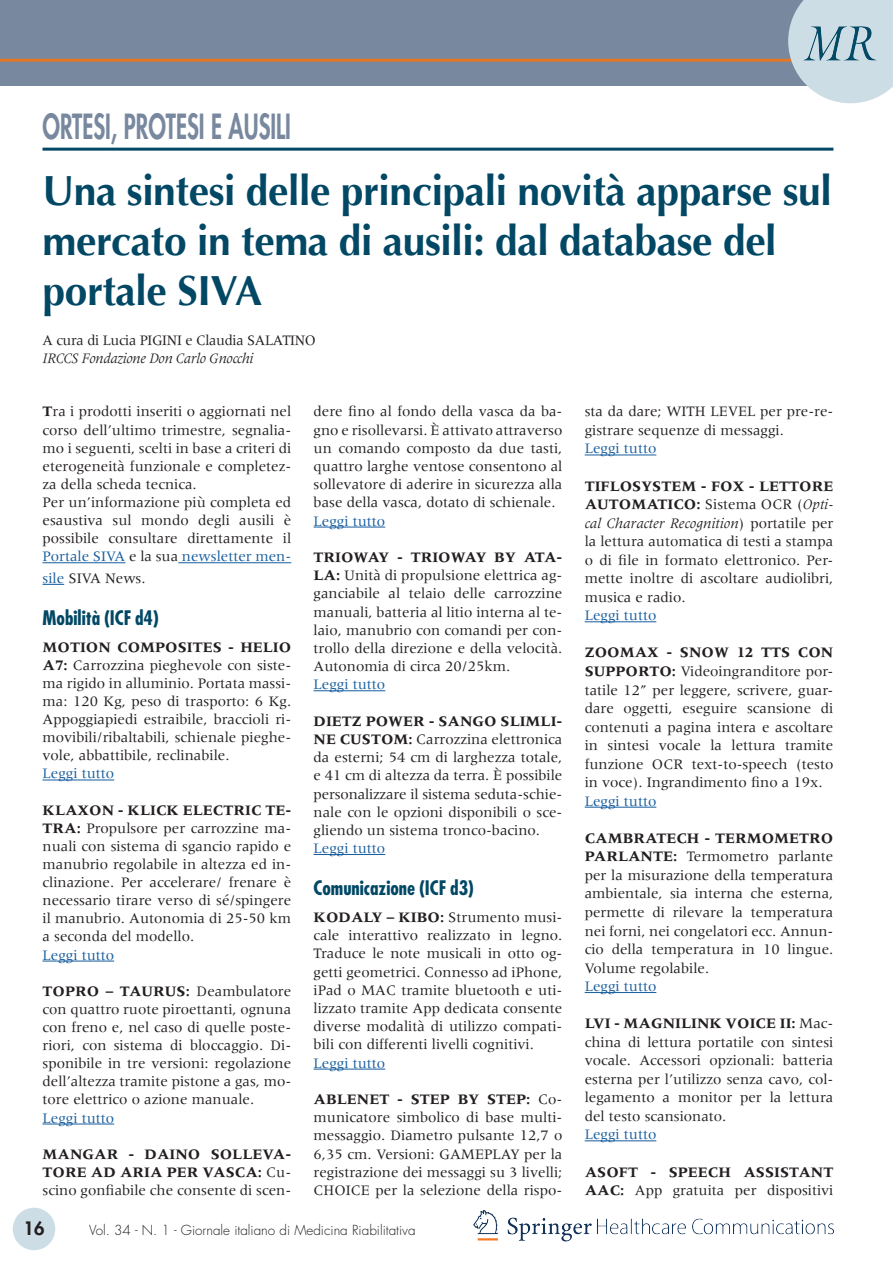
<style>
.page{position:relative;width:893px;height:1263px;background:#fff}
.page>*{position:absolute;margin:0;border:0;box-sizing:border-box;transform-origin:0 0}
.t1{font:700 42px/50.4px "Optima";letter-spacing:-.01em;color:#024865}
.t2{font:800 33.75px "Futura";color:#78889e;scale:.67 1}
.t3{font:700 condensed 19.5px "Futura";color:#024865}
.t4{font:800 18px "Futura";color:#231f20}
.t5{font:15px/18.1px "Meridien";color:#231f20;text-align:justify}
.t6{font:700 15px/18.1px "Meridien";color:#231f20;text-align:justify}
.t7{font:15px "Meridien";color:#175d9e}
.t8{font:15px "Meridien";letter-spacing:-.02em;color:#231f20}
.t9{font:italic 15px "Meridien";letter-spacing:-.02em;color:#231f20}
.t10{font:300 13.5px "Futura";color:#231f20}
.s1{font-weight:700}
.s2{color:#175d9e}
.s3{font-weight:400}
.s4{font-style:italic}
</style>
<div class="page">
<div style="left:0;top:0;width:893px;height:85px;background:#78889e"></div>
<hr style="left:0;top:59px;width:804px;height:3px;background:#e27725">
<img style="left:473px;top:1210px;width:361px;height:32px">
<div style="left:13px;top:1208px;width:42px;height:42px;background:#cddde6;border-radius:50%"></div>
<svg style="left:788px;top:0;width:105px;height:103px;background:#c1d2dc"></svg>
<hr style="left:43px;top:148px;width:790px;height:3px;background:#024865">
<hr style="left:43px;top:562px;width:82px;height:1px;background:#175d9e">
<hr style="left:178px;top:562px;width:113px;height:1px;background:#175d9e">
<svg style="left:43px;top:584px;width:21px;height:1px"></svg>
<hr style="left:43px;top:780px;width:71px;height:1px;background:#175d9e">
<hr style="left:43px;top:961px;width:71px;height:1px;background:#175d9e">
<hr style="left:43px;top:1124px;width:71px;height:1px;background:#175d9e">
<hr style="left:314px;top:527px;width:71px;height:1px;background:#175d9e">
<hr style="left:314px;top:690px;width:71px;height:1px;background:#175d9e">
<hr style="left:314px;top:854px;width:71px;height:1px;background:#175d9e">
<hr style="left:314px;top:1069px;width:71px;height:1px;background:#175d9e">
<hr style="left:585px;top:455px;width:71px;height:1px;background:#175d9e">
<hr style="left:585px;top:621px;width:71px;height:1px;background:#175d9e">
<hr style="left:585px;top:807px;width:71px;height:1px;background:#175d9e">
<hr style="left:585px;top:992px;width:71px;height:1px;background:#175d9e">
<hr style="left:585px;top:1140px;width:71px;height:1px;background:#175d9e">
<h2 class="t2" style="left:43px;top:104px;width:372px">ORTESI, PROTESI E AUSILI</h2>
<h1 class="t1" style="left:43px;top:166px;width:791px">Una sintesi delle principali novità apparse sul mercato in tema di ausili: dal database del portale SIVA</h1>
<p class="t8" style="left:43px;top:332px;width:275px">A cura di Lucia PIGINI e Claudia SALATINO</p>
<p class="t9" style="left:43px;top:350px;width:213px">IRCCS Fondazione Don Carlo Gnocchi</p>
<p class="t5" style="left:43px;top:402px;width:250px;text-align:left"><span class="s1">T</span>ra i prodotti inseriti o aggiornati nel corso dell’ultimo trimestre, segnalia&shy;mo i seguenti, scelti in base a criteri di eterogeneità funzionale e completez&shy;za della scheda tecnica.<br>Per un’informazione più completa ed esaustiva sul mondo degli ausili è possibile consultare direttamente il <span class="s2">Portale SIVA</span> e la sua <span class="s2">newsletter men-</span></p>
<p class="t5" style="left:43px;top:569px;width:105px"><span class="s2">sile</span> SIVA News.</p>
<h3 class="t3" style="left:43px;top:606px;width:118px">Mobilità (ICF d4)</h3>
<p class="t5" style="left:43px;top:638px;width:250px"><span class="s1">MOTION COMPOSITES - HELIO A7:</span> Carrozzina pieghevole con siste&shy;ma rigido in alluminio. Portata massi&shy;ma: 120 Kg, peso di trasporto: 6 Kg.<br>Appoggiapiedi estraibile, braccioli ri&shy;movibili/ribaltabili, schienale pieghe&shy;vole, abbattibile, reclinabile.</p>
<p class="t7" style="left:43px;top:765px;width:73px">Leggi tutto</p>
<p class="t5" style="left:43px;top:801px;width:250px"><span class="s1">KLAXON - KLICK ELECTRIC TE-TRA:</span> Propulsore per carrozzine ma&shy;nuali con sistema di sgancio rapido e manubrio regolabile in altezza ed in&shy;clinazione. Per accelerare/ frenare è necessario tirare verso di sé/spingere il manubrio. Autonomia di 25-50 km a seconda del modello.</p>
<p class="t7" style="left:43px;top:946px;width:73px">Leggi tutto</p>
<p class="t5" style="left:43px;top:982px;width:250px"><span class="s1">TOPRO – TAURUS:</span> Deambulatore con quattro ruote piroettanti, ognuna con freno e, nel caso di quelle poste&shy;riori, con sistema di bloccaggio. Di&shy;sponibile in tre versioni: regolazione dell’altezza tramite pistone a gas, mo&shy;tore elettrico o azione manuale.</p>
<p class="t7" style="left:43px;top:1109px;width:73px">Leggi tutto</p>
<p class="t6" style="left:43px;top:1144px;width:250px">MANGAR - DAINO SOLLEVA-TORE AD ARIA PER VASCA: <span class="s3">Cu&shy;scino gonfiabile che consente di scen-</span></p>
<p class="t5" style="left:314px;top:402px;width:250px">dere fino al fondo della vasca da ba&shy;gno e risollevarsi. È attivato attraverso un comando composto da due tasti, quattro larghe ventose consentono al sollevatore di aderire in sicurezza alla base della vasca, dotato di schienale.</p>
<p class="t7" style="left:314px;top:512px;width:73px">Leggi tutto</p>
<p class="t5" style="left:314px;top:548px;width:250px"><span class="s1">TRIOWAY - TRIOWAY BY ATA-LA:</span> Unità di propulsione elettrica ag&shy;ganciabile al telaio delle carrozzine manuali, batteria al litio interna al te&shy;laio, manubrio con comandi per con&shy;trollo della direzione e della velocità.<br>Autonomia di circa 20/25km.</p>
<p class="t7" style="left:314px;top:676px;width:73px">Leggi tutto</p>
<p class="t5" style="left:314px;top:712px;width:250px"><span class="s1">DIETZ POWER - SANGO SLIMLI-NE CUSTOM:</span> Carrozzina elettronica da esterni; 54 cm di larghezza totale, e 41 cm di altezza da terra. È possibile personalizzare il sistema seduta-schie&shy;nale con le opzioni disponibili o sce&shy;gliendo un sistema tronco-bacino.</p>
<p class="t7" style="left:314px;top:840px;width:73px">Leggi tutto</p>
<h3 class="t3" style="left:314px;top:876px;width:162px">Comunicazione (ICF d3)</h3>
<p class="t5" style="left:314px;top:908px;width:250px"><span class="s1">KODALY – KIBO:</span> Strumento musi&shy;cale interattivo realizzato in legno.<br>Traduce le note musicali in otto og&shy;getti geometrici. Connesso ad iPhone, iPad o MAC tramite bluetooth e uti&shy;lizzato tramite App dedicata consente diverse modalità di utilizzo compati&shy;bili con differenti livelli cognitivi.</p>
<p class="t7" style="left:314px;top:1054px;width:73px">Leggi tutto</p>
<p class="t5" style="left:314px;top:1090px;width:250px"><span class="s1">ABLENET - STEP BY STEP:</span> Co&shy;municatore simbolico di base multi&shy;messaggio. Diametro pulsante 12,7 o 6,35 cm. Versioni: GAMEPLAY per la registrazione dei messaggi su 3 livelli; CHOICE per la selezione della rispo-</p>
<p class="t4" style="left:24px;top:1216px;width:22px">16</p>
<p class="t10" style="left:89px;top:1221px;width:328px">Vol. 34 - N. 1 - Giornale italiano di Medicina Riabilitativa</p>
<p class="t5" style="left:585px;top:402px;width:250px;line-height:18.6px">sta da dare; WITH LEVEL per pre-re&shy;gistrare sequenze di messaggi.</p>
<p class="t7" style="left:585px;top:440px;width:73px">Leggi tutto</p>
<p class="t5" style="left:585px;top:476px;width:250px;line-height:18.6px"><span class="s1">TIFLOSYSTEM - FOX - LETTORE AUTOMATICO:</span> Sistema OCR (<span class="s4">Opti&shy;cal Character Recognition</span>) portatile per la lettura automatica di testi a stampa o di file in formato elettronico. Per&shy;mette inoltre di ascoltare audiolibri, musica e radio.</p>
<p class="t7" style="left:585px;top:607px;width:73px">Leggi tutto</p>
<p class="t5" style="left:585px;top:643px;width:250px;line-height:18.6px"><span class="s1">ZOOMAX - SNOW 12 TTS CON SUPPORTO:</span> Videoingranditore por&shy;tatile 12” per leggere, scrivere, guar&shy;dare oggetti, eseguire scansione di contenuti a pagina intera e ascoltare in sintesi vocale la lettura tramite funzione OCR text-to-speech (testo in voce). Ingrandimento fino a 19x.</p>
<p class="t7" style="left:585px;top:793px;width:73px">Leggi tutto</p>
<p class="t5" style="left:585px;top:829px;width:250px;line-height:18.6px"><span class="s1">CAMBRATECH - TERMOMETRO PARLANTE:</span> Termometro parlante per la misurazione della temperatura ambientale, sia interna che esterna, permette di rilevare la temperatura nei forni, nei congelatori ecc. Annun&shy;cio della temperatura in 10 lingue.<br>Volume regolabile.</p>
<p class="t7" style="left:585px;top:978px;width:73px">Leggi tutto</p>
<p class="t5" style="left:585px;top:1014px;width:250px;line-height:18.6px"><span class="s1">LVI - MAGNILINK VOICE II:</span> Mac&shy;china di lettura portatile con sintesi vocale. Accessori opzionali: batteria esterna per l’utilizzo senza cavo, col&shy;legamento a monitor per la lettura del testo scansionato.</p>
<p class="t7" style="left:585px;top:1126px;width:73px">Leggi tutto</p>
<p class="t6" style="left:585px;top:1162px;width:250px;line-height:18.6px">ASOFT - SPEECH ASSISTANT<br>AAC: <span class="s3">App gratuita per dispositivi</span></p>
</div>
